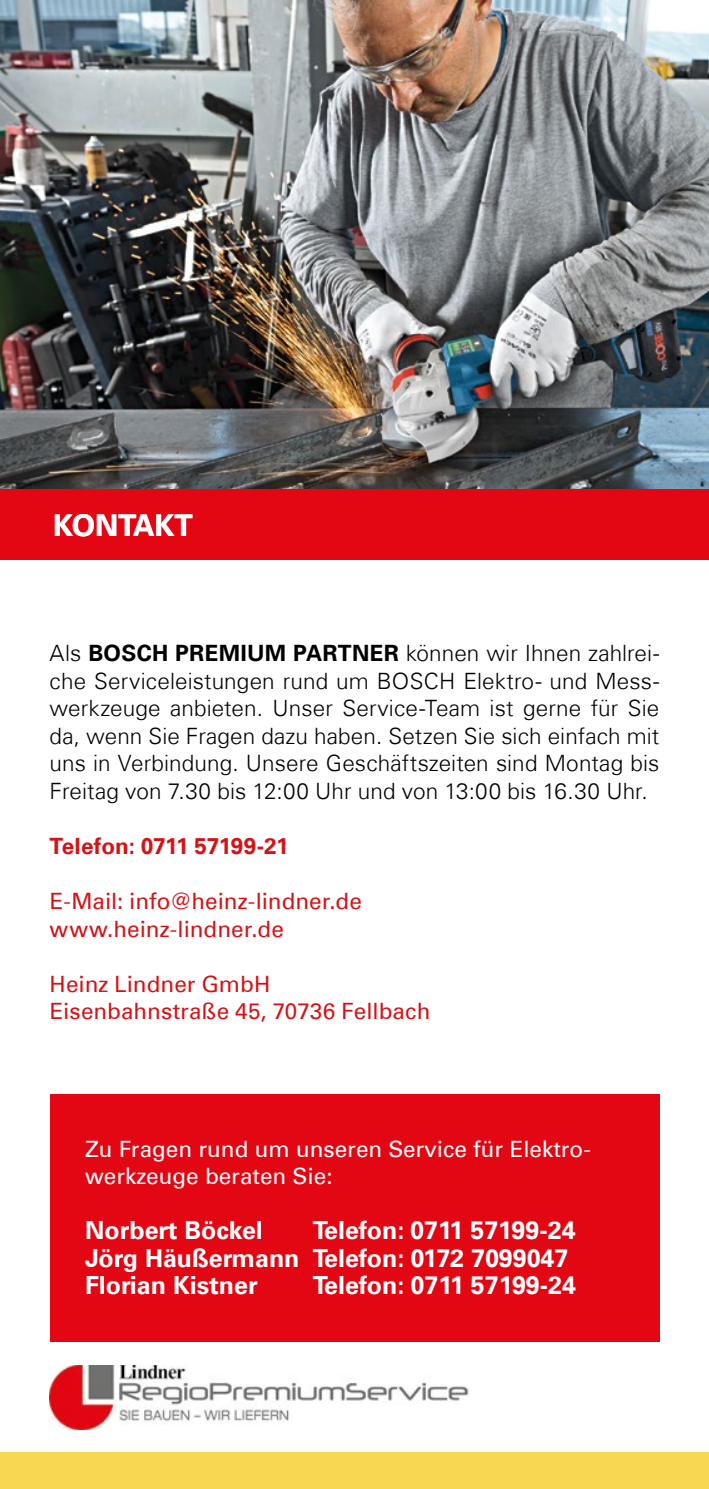
<style>
.page{position:relative;width:709px;height:1489px;background:#fff}
.page>*{position:absolute;margin:0;border:0;box-sizing:border-box;transform-origin:0 0}
.t1{font:700 30px "Univers Com 65";color:#fff}
.t2{font:700 25px/27.5px "Univers Com 65";color:#fff}
.t3{font:300 22.5px/27.5px "Univers Com 45";letter-spacing:.005em;color:#000;text-align:justify}
.t4{font:22.5px/27.5px "Univers Com 55 Roman";color:#d51317}
.t5{font:22.5px/27.5px "Univers Com 55 Roman";color:#fff}
.t6{font:700 22.5px "Univers Com 65";letter-spacing:-.01em;color:#d51317}
.s1{font-family:"Univers Com 65";font-weight:700}
</style>
<div class="page">
<div style="left:0;top:488px;width:709px;height:71px;background:#e30613"></div>
<img style="left:0;top:0;width:709px;height:488px">
<div style="left:50px;top:1093px;width:609px;height:248px;background:#e30613"></div>
<div style="left:0;top:1451px;width:709px;height:37px;background:#f8d852"></div>
<img style="left:50px;top:1365px;width:419px;height:64px">
<h1 class="t1" style="left:53px;top:507px;width:141px">KONTAKT</h1>
<p class="t3" style="left:50px;top:639px;width:611px">Als <span class="s1">BOSCH PREMIUM PARTNER</span> können wir Ihnen zahlrei&shy;che Serviceleistungen rund um BOSCH Elektro- und Mess&shy;werkzeuge anbieten. Unser Service-Team ist gerne für Sie da, wenn Sie Fragen dazu haben. Setzen Sie sich einfach mit uns in Verbindung. Unsere Geschäftszeiten sind Montag bis Freitag von 7.30 bis 12:00 Uhr und von 13:00 bis 16.30 Uhr.</p>
<p class="t6" style="left:50px;top:832px;width:241px">Telefon: 0711 57199-21</p>
<p class="t4" style="left:50px;top:887px;width:314px">E-Mail: info@heinz-lindner.de www.heinz-lindner.de</p>
<p class="t4" style="left:50px;top:969px;width:382px">Heinz Lindner GmbH<br>Eisenbahnstraße 45, 70736 Fellbach</p>
<p class="t5" style="left:85px;top:1134px;width:507px">Zu Fragen rund um unseren Service für Elektro&shy;werkzeuge beraten Sie:</p>
<p class="t2" style="left:85px;top:1216px;width:179px">Norbert Böckel</p>
<p class="t2" style="left:85px;top:1216px;width:492px;text-indent:228px">Telefon: 0711 57199-24<br>Jörg Häußermann Telefon: 0172 7099047<br>Florian Kistner</p>
<p class="t2" style="left:313px;top:1271px;width:265px">Telefon: 0711 57199-24</p>
</div>
